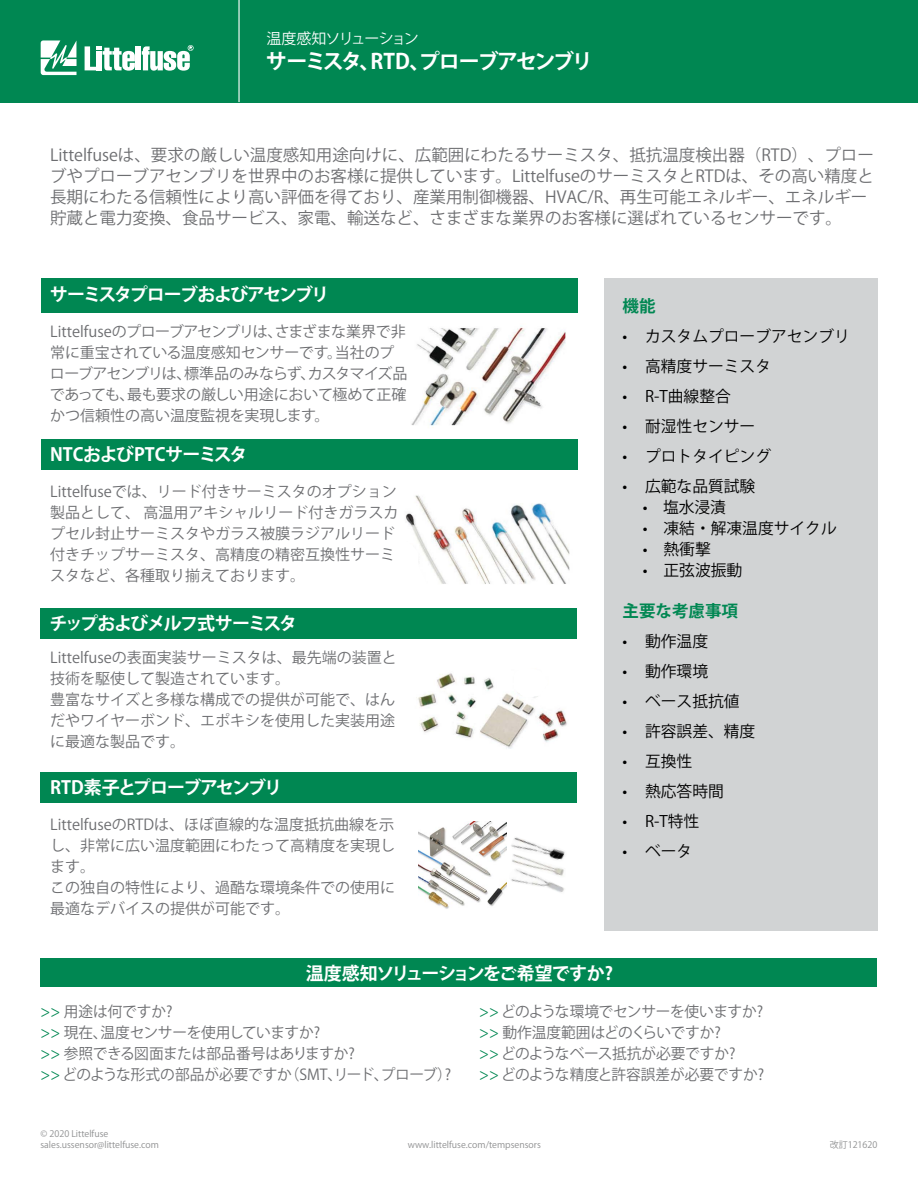
<style>
.page{position:relative;width:918px;height:1188px;background:#fff}
.page>*{position:absolute;margin:0;border:0;box-sizing:border-box;transform-origin:0 0}
.Subhead_1{font:700 21px "Koz Go Pr 6 N";letter-spacing:-.1em;color:#fff}
.t1{font:700 18px "Koz Go Pr 6 N";letter-spacing:-.08em;color:#fff}
.t2{font:700 18px "Koz Go Pr 6 N";letter-spacing:-.1em;color:#fff}
.t3{font:700 18px "Koz Go Pr 6 N";letter-spacing:-.02em;color:#fff}
.t4{font:16.5px/21px "Koz Go Pr 6 N";color:#6d6e71}
.t5{font:700 16.5px "Koz Go Pr 6 N";color:#008752}
.t6{font:15.75px "Koz Go Pr 6 N";color:#000}
.t7{font:15px/21px "Koz Go Pr 6 N";color:#6d6e71}
.t8{font:15px/21px "Koz Go Pr 6 N";letter-spacing:-.02em;color:#6d6e71}
.t9{font:15px "Koz Go Pr 6 N";letter-spacing:-.03em;color:#6d6e71}
.Subhead_1-2{font:15px "Koz Go Pr 6 N";letter-spacing:-.07em;color:#fff}
.t10{font:9px/10.8px "Koz Go Pr 6 N";color:#8f9091}
.s1{color:#008752}
</style>
<div class="page">
<img style="left:41px;top:312px;width:536px;height:128px">
<img style="left:405px;top:495px;width:165px;height:89px">
<img style="left:40px;top:673px;width:537px;height:100px">
<svg style="left:405px;top:538px;width:23px;height:46px"></svg>
<svg style="left:514px;top:673px;width:35px;height:24px"></svg>
<div style="left:40px;top:773px;width:537px;height:30px;background:#008752"></div>
<div style="left:604px;top:278px;width:274px;height:653px;background:#d1d3d4"></div>
<div style="left:41px;top:278px;width:536px;height:34px;background:#008752"></div>
<div style="left:41px;top:440px;width:536px;height:30px;background:#008752"></div>
<div style="left:40px;top:608px;width:537px;height:30px;background:#008752"></div>
<div style="left:40px;top:958px;width:838px;height:29px;background:#008752"></div>
<img style="left:513px;top:862px;width:45px;height:6px">
<img style="left:511px;top:837px;width:54px;height:25px">
<img style="left:511px;top:868px;width:53px;height:24px">
<img style="left:418px;top:821px;width:89px;height:88px">
<div style="left:0;top:0;width:918px;height:102px;background:#008752"></div>
<hr style="left:238px;top:0;width:2px;height:102px;background:#fff">
<svg style="left:41px;top:40px;width:36px;height:35px"></svg>
<svg style="left:85px;top:46px;width:50px;height:25px"></svg>
<div style="left:136px;top:46px;width:5px;height:24px;background:#fff"></div>
<svg style="left:142px;top:45px;width:52px;height:26px"></svg>
<p class="Subhead_1-2" style="left:266px;top:30px;width:154px">温度感知ソリューション</p>
<p class="Subhead_1" style="left:266px;top:50px;width:328px">サーミスタ、RTD、プローブアセンブリ</p>
<p class="t4" style="left:50px;top:144px;width:825px">Littelfuseは、要求の厳しい温度感知用途向けに、広範囲にわたるサーミスタ、抵抗温度検出器（RTD）、プローブやプローブアセンブリを世界中のお客様に提供しています。LittelfuseのサーミスタとRTDは、その高い精度と長期にわたる信頼性により高い評価を得ており、産業用制御機器、HVAC/R、再生可能エネルギー、エネルギー貯蔵と電力変換、食品サービス、家電、輸送など、さまざまな業界のお客様に選ばれているセンサーです。</p>
<p class="t2" style="left:50px;top:284px;width:281px">サーミスタプローブおよびアセンブリ</p>
<p class="t8" style="left:50px;top:322px;width:359px">Littelfuseのプローブアセンブリは、さまざまな業界で非常に重宝されている温度感知センサーです。当社のプローブアセンブリは、標準品のみならず、カスタマイズ品であっても、最も要求の厳しい用途において極めて正確かつ信頼性の高い温度監視を実現します。</p>
<p class="t3" style="left:50px;top:445px;width:199px">NTCおよびPTCサーミスタ</p>
<p class="t7" style="left:50px;top:482px;width:350px">Littelfuseでは、リード付きサーミスタのオプション製品として、高温用アキシャルリード付きガラスカプセル封止サーミスタやガラス被膜ラジアルリード付きチップサーミスタ、高精度の精密互換性サーミスタなど、各種取り揃えております。</p>
<p class="t1" style="left:50px;top:613px;width:249px">チップおよびメルフ式サーミスタ</p>
<p class="t7" style="left:50px;top:647px;width:348px">Littelfuseの表面実装サーミスタは、最先端の装置と技術を駆使して製造されています。</p>
<p class="t7" style="left:50px;top:689px;width:346px;text-align:justify">豊富なサイズと多様な構成での提供が可能で、はんだやワイヤーボンド、エポキシを使用した実装用途に最適な製品です。</p>
<p class="t1" style="left:50px;top:778px;width:233px">RTD素子とプローブアセンブリ</p>
<p class="t7" style="left:50px;top:814px;width:346px;text-align:justify">LittelfuseのRTDは、ほぼ直線的な温度抵抗曲線を示し、非常に広い温度範囲にわたって高精度を実現します。</p>
<p class="t7" style="left:50px;top:877px;width:346px">この独自の特性により、過酷な環境条件での使用に最適なデバイスの提供が可能です。</p>
<p class="t5" style="left:623px;top:297px;width:34px">機能</p>
<p class="t6" style="left:623px;top:328px;width:229px">• カスタムプローブアセンブリ</p>
<p class="t6" style="left:623px;top:358px;width:150px">• 高精度サーミスタ</p>
<p class="t6" style="left:623px;top:388px;width:110px">• R-T曲線整合</p>
<p class="t6" style="left:623px;top:418px;width:134px">• 耐湿性センサー</p>
<p class="t6" style="left:623px;top:448px;width:150px">• プロトタイピング</p>
<p class="t6" style="left:623px;top:478px;width:134px">• 広範な品質試験</p>
<p class="t6" style="left:643px;top:499px;width:85px">• 塩水浸漬</p>
<p class="t6" style="left:643px;top:520px;width:195px">• 凍結・解凍温度サイクル</p>
<p class="t6" style="left:643px;top:541px;width:69px">• 熱衝撃</p>
<p class="t6" style="left:643px;top:562px;width:101px">• 正弦波振動</p>
<p class="t5" style="left:623px;top:602px;width:117px">主要な考慮事項</p>
<p class="t6" style="left:623px;top:632px;width:87px">• 動作温度</p>
<p class="t6" style="left:623px;top:662px;width:87px">• 動作環境</p>
<p class="t6" style="left:623px;top:692px;width:119px">• ベース抵抗値</p>
<p class="t6" style="left:623px;top:722px;width:134px">• 許容誤差、精度</p>
<p class="t6" style="left:623px;top:752px;width:71px">• 互換性</p>
<p class="t6" style="left:623px;top:782px;width:103px">• 熱応答時間</p>
<p class="t6" style="left:623px;top:812px;width:78px">• R-T特性</p>
<p class="t6" style="left:623px;top:842px;width:71px">• ベータ</p>
<p class="t1" style="left:306px;top:963px;width:309px">温度感知ソリューションをご希望ですか?</p>
<p class="t7" style="left:40px;top:1001px;width:133px"><span class="s1">&gt;&gt;</span> 用途は何ですか?</p>
<p class="t8" style="left:40px;top:1022px;width:281px"><span class="s1">&gt;&gt;</span> 現在、温度センサーを使用していますか?</p>
<p class="t8" style="left:40px;top:1043px;width:316px"><span class="s1">&gt;&gt;</span> 参照できる図面または部品番号はありますか?</p>
<p class="t7" style="left:40px;top:1064px;width:413px"><span class="s1">&gt;&gt;</span> どのような形式の部品が必要ですか（SMT、リード、プローブ）?</p>
<p class="t9" style="left:479px;top:1003px;width:285px"><span class="s1">&gt;&gt;</span> どのような環境でセンサーを使いますか?</p>
<p class="t7" style="left:479px;top:1022px;width:243px"><span class="s1">&gt;&gt;</span> 動作温度範囲はどのくらいですか?</p>
<p class="t7" style="left:479px;top:1043px;width:258px"><span class="s1">&gt;&gt;</span> どのようなベース抵抗が必要ですか?</p>
<p class="t7" style="left:479px;top:1064px;width:286px"><span class="s1">&gt;&gt;</span>どのような精度と許容誤差が必要ですか?</p>
<p class="t10" style="left:40px;top:1128px;width:120px">© 2020 Littelfuse sales.ussensor@littelfuse.com</p>
<p class="t10" style="left:408px;top:1139px;width:135px">www.littelfuse.com/tempsensors</p>
<p class="t10" style="left:830px;top:1139px;width:49px">改訂121620</p>
</div>
